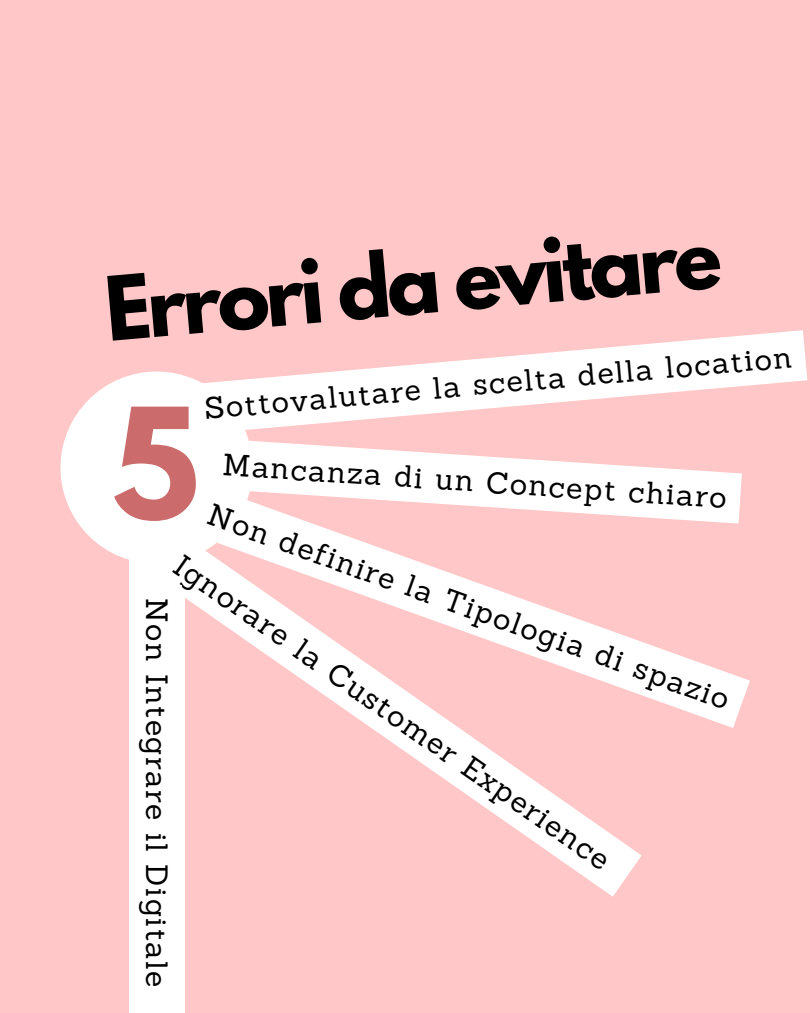
<style>
.page{position:relative;width:810px;height:1013px;background:#fff}
.page>*{position:absolute;margin:0;border:0;box-sizing:border-box;transform-origin:0 0}
.t1{font:700 136.1px "League Spartan";color:#cb6b6b}
.t2{font:700 78.6px "League Spartan";color:#000}
.t3{font:30px "Sanchez";letter-spacing:.05em;color:#000}
</style>
<div class="page">
<div style="left:0;top:0;width:810px;height:1012px;background:#ffc7c7"></div>
<div style="left:61px;top:371px;width:192px;height:193px;background:#fff;border-radius:50%"></div>
<div style="left:129px;top:547px;width:55px;height:465px;background:#fff"></div>
<svg style="left:190px;top:330px;width:617px;height:104px"></svg>
<svg style="left:248px;top:438px;width:494px;height:47px;fill:#fff"></svg>
<svg style="left:227px;top:485px;width:523px;height:243px"></svg>
<svg style="left:184px;top:534px;width:458px;height:362px"></svg>
<h1 class="t2" style="left:102px;top:270px;width:619px;rotate:-5deg">Errori da evitare</h1>
<p class="t3" style="left:203px;top:389px;width:591px;rotate:-5deg">Sottovalutare la scelta della location</p>
<p class="t3" style="left:224px;top:444px;width:506px;rotate:4deg">Mancanza di un Concept chiaro</p>
<p class="t1" style="left:112px;top:396px;width:89px">5</p>
<p class="t3" style="left:216px;top:494px;width:554px;rotate:20deg">Non definire la Tipologia di spazio</p>
<p class="t3" style="left:189px;top:545px;width:526px;rotate:35deg">Ignorare la Customer Experience</p>
<p class="t3" style="left:176px;top:597px;width:391px;rotate:90deg">Non Integrare il Digitale</p>
</div>
